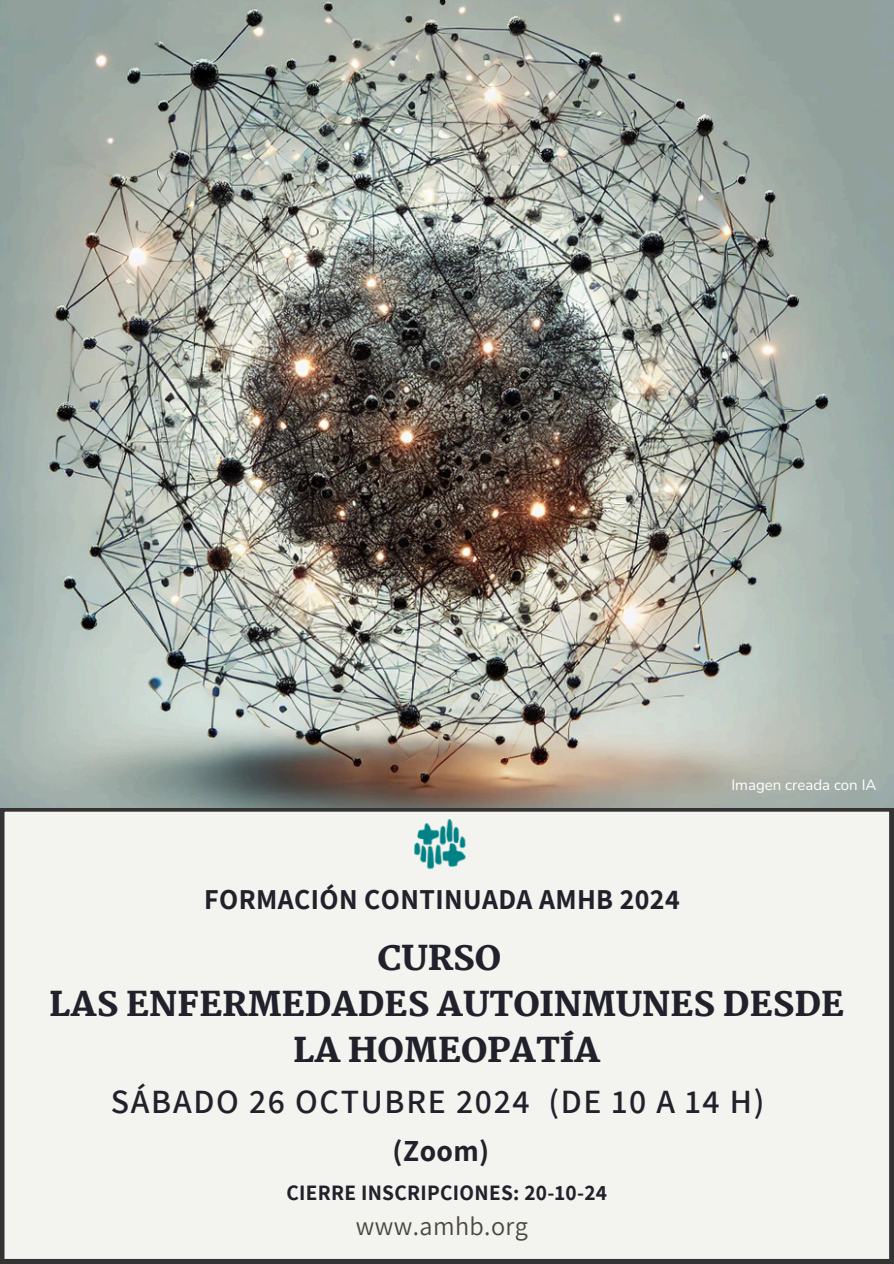
<style>
.page{position:relative;width:894px;height:1264px;background:#fff}
.page>*{position:absolute;margin:0;border:0;box-sizing:border-box;transform-origin:0 0}
.t1{font:600 33.9px "Assistant";letter-spacing:.05em;color:#21212b}
.t2{font:800 33.6px/46.2px "Martel";color:#21212b;text-align:center}
.t3{font:700 29.7px "Assistant";color:#21212b}
.t4{font:700 28.05px "Assistant";letter-spacing:.015em;color:#21212b}
.t5{font:26.1px "Assistant";letter-spacing:.015em;color:#4a483e}
.t6{font:700 21.45px "Assistant";letter-spacing:.015em;color:#21212b}
.t7{font:15px "Nunito";color:#fff}
</style>
<div class="page">
<div style="left:0;top:807px;width:893px;height:455px;background:#f3f3ef"></div>
<img style="left:0;top:0;width:893px;height:807px">
<img style="left:398px;top:819px;width:79px;height:55px">
<p class="t7" style="left:731px;top:774px;width:147px">Imagen creada con IA</p>
<p class="t4" style="left:204px;top:880px;width:477px">FORMACIÓN CONTINUADA AMHB 2024</p>
<p class="t2" style="left:49px;top:935px;width:796px">CURSO<br>LAS ENFERMEDADES AUTOINMUNES DESDE<br>LA HOMEOPATÍA</p>
<p class="t1" style="left:111px;top:1078px;width:655px">SÁBADO 26 OCTUBRE 2024 (DE 10 A 14 H)</p>
<p class="t3" style="left:392px;top:1130px;width:98px">(Zoom)</p>
<p class="t6" style="left:286px;top:1178px;width:322px">CIERRE INSCRIPCIONES: 20-10-24</p>
<p class="t5" style="left:356px;top:1208px;width:173px">www.amhb.org</p>
</div>
